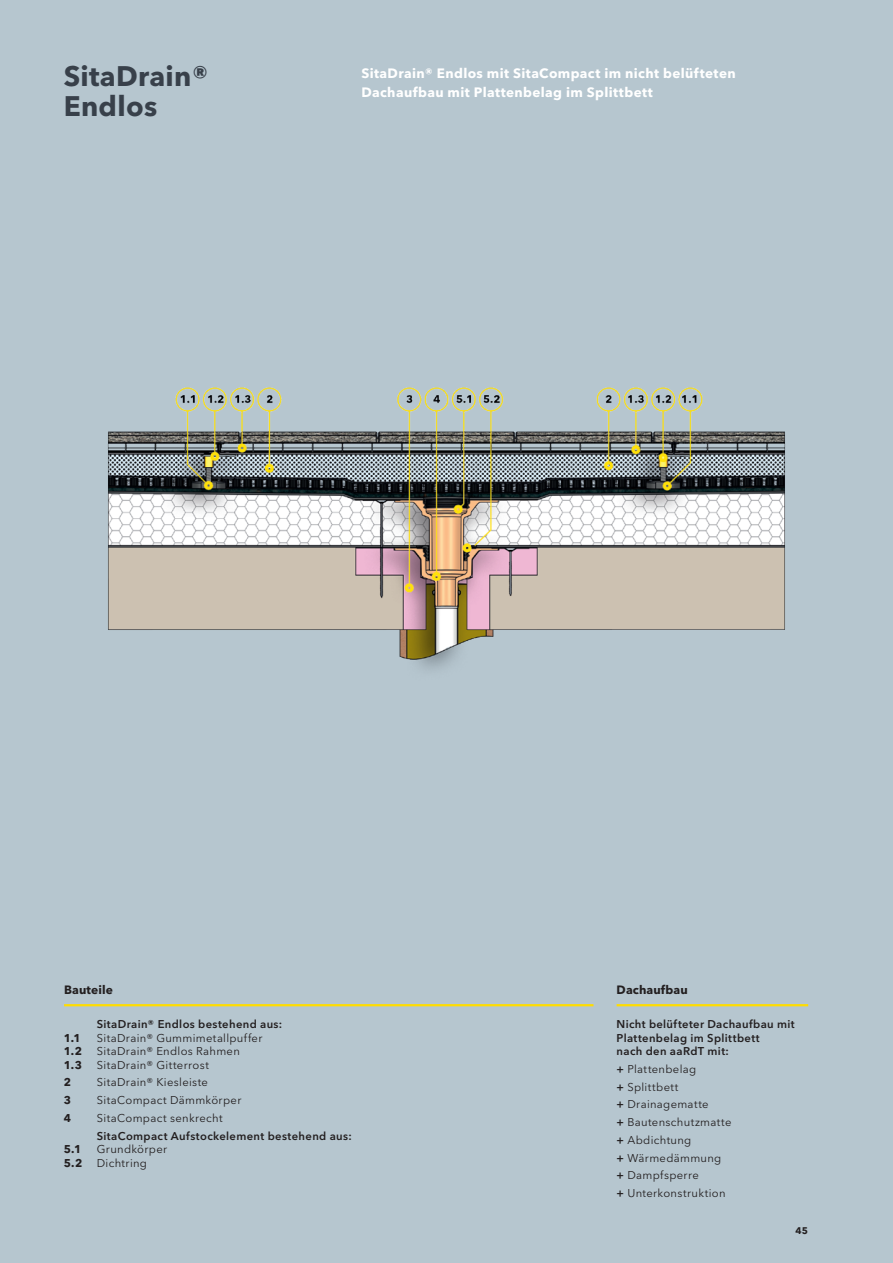
<style>
.page{position:relative;width:893px;height:1263px;background:#b6c6cf}
.page>*{position:absolute;margin:0;border:0;box-sizing:border-box;transform-origin:0 0}
.t1{font:700 28.05px/30px "Avenir Next W1 G";letter-spacing:.01em;color:#38404a}
.t2{font:700 13.5px/18.8px "Avenir Next W1 G";letter-spacing:.025em;color:#fff}
.t3{font:700 12px "Avenir Next W1 G";letter-spacing:.01em;color:#231f20}
.t4{font:11.25px/17.7px "Avenir Next W1 G";letter-spacing:.03em;color:#231f20}
.t5{font:600 11.25px/13.5px "Avenir Next W1 G";letter-spacing:.03em;color:#231f20}
.t6{font:700 11.25px "Avenir Next W1 G";color:#231f20}
.t7{font:700 9.6px "Avenir Next W1 G";color:#231f20}
.s1{font-weight:600}
</style>
<div class="page">
<img style="left:107px;top:387px;width:679px;height:282px">
<hr style="left:64px;top:1004px;width:529px;height:2px;background:#ffdc01">
<hr style="left:617px;top:1004px;width:191px;height:2px;background:#ffdc01">
<h1 class="t1" style="left:64px;top:61px;width:146px">SitaDrain®<br>Endlos</h1>
<p class="t2" style="left:361px;top:64px;width:376px">SitaDrain® Endlos mit SitaCompact im nicht belüfteten<br>Dachaufbau mit Plattenbelag im Splittbett</p>
<p class="t3" style="left:64px;top:982px;width:50px">Bauteile</p>
<p class="t3" style="left:617px;top:982px;width:73px">Dachaufbau</p>
<p class="t5" style="left:97px;top:1017px;width:187px">SitaDrain® Endlos bestehend aus:</p>
<p class="t6" style="left:64px;top:1031px;width:19px">1.1</p>
<p class="t4" style="left:97px;top:1029px;width:167px">SitaDrain® Gummimetallpuffer</p>
<p class="t6" style="left:64px;top:1044px;width:20px">1.2</p>
<p class="t4" style="left:97px;top:1042px;width:145px">SitaDrain® Endlos Rahmen</p>
<p class="t6" style="left:64px;top:1058px;width:20px">1.3</p>
<p class="t4" style="left:97px;top:1056px;width:114px">SitaDrain® Gitterrost</p>
<p class="t6" style="left:64px;top:1075px;width:9px">2</p>
<p class="t4" style="left:97px;top:1073px;width:113px">SitaDrain® Kiesleiste</p>
<p class="t6" style="left:64px;top:1093px;width:9px">3</p>
<p class="t4" style="left:97px;top:1091px;width:146px">SitaCompact Dämmkörper</p>
<p class="t6" style="left:64px;top:1111px;width:9px">4</p>
<p class="t4" style="left:97px;top:1109px;width:127px">SitaCompact senkrecht</p>
<p class="t5" style="left:97px;top:1129px;width:256px">SitaCompact Aufstockelement bestehend aus:</p>
<p class="t6" style="left:64px;top:1142px;width:19px">5.1</p>
<p class="t4" style="left:97px;top:1140px;width:72px">Grundkörper</p>
<p class="t6" style="left:64px;top:1156px;width:20px">5.2</p>
<p class="t4" style="left:97px;top:1154px;width:52px">Dichtring</p>
<p class="t5" style="left:617px;top:1017px;width:180px">Nicht belüfteter Dachaufbau mit<br>Plattenbelag im Splittbett<br>nach den aaRdT mit:</p>
<p class="t4" style="left:617px;top:1060px;width:116px"><span class="s1">+</span> Plattenbelag<br><span class="s1">+</span> Splittbett<br><span class="s1">+</span> Drainagematte<br><span class="s1">+</span> Bautenschutzmatte <span class="s1">+</span> Abdichtung<br><span class="s1">+</span> Wärmedämmung <span class="s1">+</span> Dampfsperre<br><span class="s1">+</span> Unterkonstruktion</p>
<p class="t7" style="left:795px;top:1225px;width:14px">45</p>
</div>
